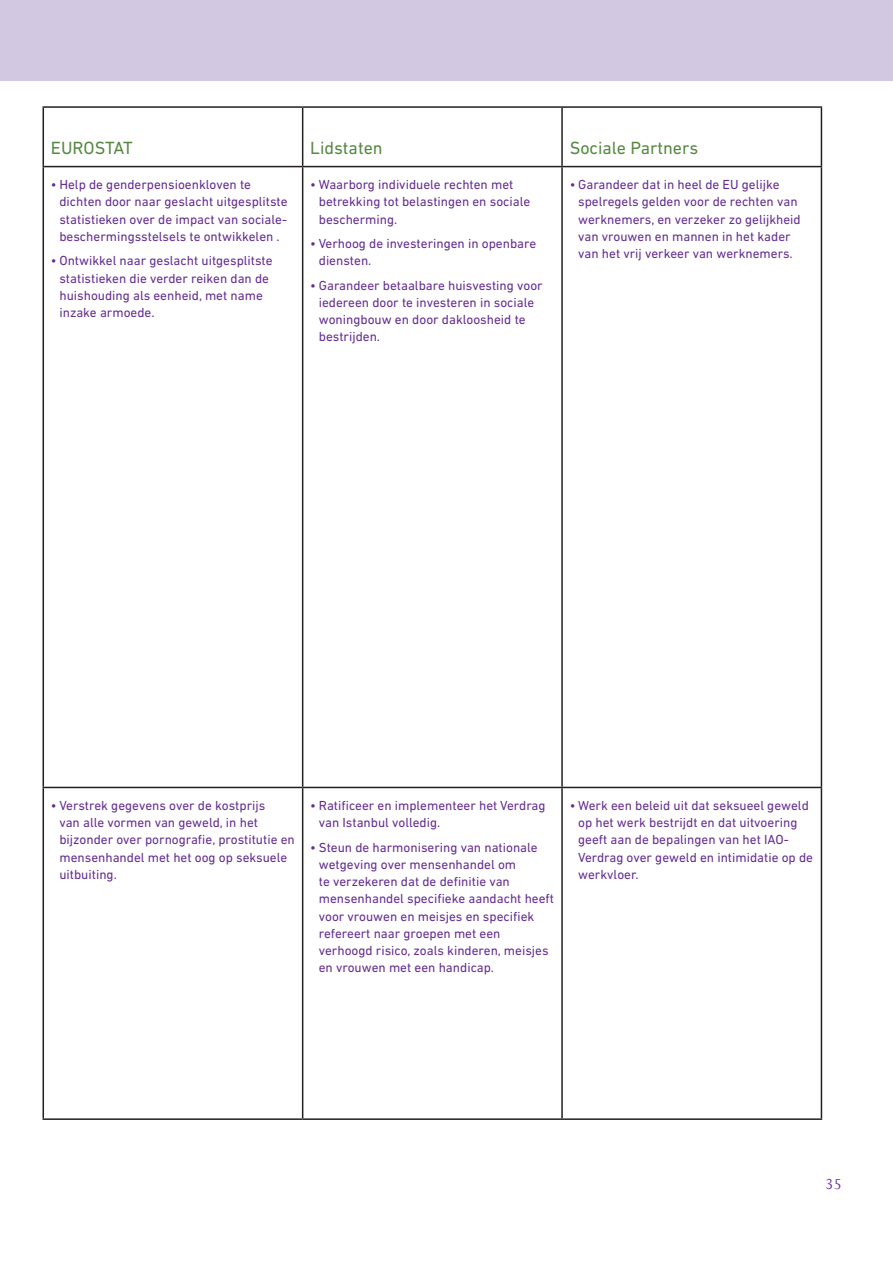
<style>
.page{position:relative;width:893px;height:1263px;background:#fff}
.page>*{position:absolute;margin:0;border:0;box-sizing:border-box;transform-origin:0 0}
.t1{font:18px "DIN Next LT Pro";color:#578943}
.t2{font:16.5px "M Joanna";color:#652d91}
.t3{font:13.35px/17.1px "DIN Next LT Pro";color:#652d91}
</style>
<div class="page">
<div style="left:0;top:0;width:893px;height:81px;background:#d3c8e2"></div>
<hr style="left:43px;top:106px;width:260px;height:2px;background:#231f20">
<hr style="left:43px;top:108px;width:1px;height:58px;background:#231f20">
<hr style="left:303px;top:106px;width:259px;height:2px;background:#231f20">
<hr style="left:302px;top:108px;width:1px;height:58px;background:#231f20">
<hr style="left:562px;top:106px;width:260px;height:2px;background:#231f20">
<hr style="left:561px;top:108px;width:2px;height:58px;background:#231f20">
<hr style="left:821px;top:108px;width:1px;height:58px;background:#231f20">
<hr style="left:43px;top:166px;width:260px;height:1px;background:#231f20">
<hr style="left:43px;top:167px;width:1px;height:620px;background:#231f20">
<hr style="left:303px;top:166px;width:259px;height:1px;background:#231f20">
<hr style="left:302px;top:167px;width:1px;height:620px;background:#231f20">
<hr style="left:562px;top:166px;width:260px;height:1px;background:#231f20">
<hr style="left:561px;top:167px;width:2px;height:620px;background:#231f20">
<hr style="left:821px;top:167px;width:1px;height:620px;background:#231f20">
<hr style="left:43px;top:787px;width:260px;height:1px;background:#231f20">
<hr style="left:43px;top:788px;width:1px;height:330px;background:#231f20">
<hr style="left:303px;top:787px;width:259px;height:1px;background:#231f20">
<hr style="left:302px;top:788px;width:1px;height:330px;background:#231f20">
<hr style="left:562px;top:787px;width:260px;height:1px;background:#231f20">
<hr style="left:561px;top:788px;width:2px;height:330px;background:#231f20">
<hr style="left:821px;top:788px;width:1px;height:330px;background:#231f20">
<hr style="left:43px;top:1118px;width:260px;height:2px;background:#231f20">
<hr style="left:303px;top:1118px;width:259px;height:2px;background:#231f20">
<hr style="left:562px;top:1118px;width:260px;height:2px;background:#231f20">
<h1 class="t1" style="left:51px;top:137px;width:83px">EUROSTAT</h1>
<h1 class="t1" style="left:310px;top:137px;width:74px">Lidstaten</h1>
<h1 class="t1" style="left:570px;top:137px;width:130px">Sociale Partners</h1>
<p class="t3" style="left:59px;top:176px;width:230px;text-indent:-9px">• Help de genderpensioenkloven te dichten door naar geslacht uitgesplitste statistieken over de impact van sociale&shy;beschermingsstelsels te ontwikkelen .</p>
<p class="t3" style="left:59px;top:252px;width:215px;text-indent:-9px">• Ontwikkel naar geslacht uitgesplitste statistieken die verder reiken dan de huishouding als eenheid, met name inzake armoede.</p>
<p class="t3" style="left:578px;top:176px;width:224px;text-indent:-9px">• Garandeer dat in heel de EU gelijke spelregels gelden voor de rechten van werknemers, en verzeker zo gelijkheid van vrouwen en mannen in het kader van het vrij verkeer van werknemers.</p>
<p class="t3" style="left:319px;top:176px;width:213px;text-indent:-9px">• Waarborg individuele rechten met betrekking tot belastingen en sociale bescherming.</p>
<p class="t3" style="left:319px;top:235px;width:219px;text-indent:-9px">• Verhoog de investeringen in openbare diensten.</p>
<p class="t3" style="left:319px;top:277px;width:225px;text-indent:-9px">• Garandeer betaalbare huisvesting voor iedereen door te investeren in sociale woningbouw en door dakloosheid te bestrijden.</p>
<p class="t3" style="left:59px;top:797px;width:237px;text-indent:-9px">• Verstrek gegevens over de kostprijs<br>van alle vormen van geweld, in het bijzonder over pornografie, prostitutie en mensenhandel met het oog op seksuele uitbuiting.</p>
<p class="t3" style="left:319px;top:797px;width:228px;text-indent:-9px">• Ratificeer en implementeer het Verdrag van Istanbul volledig.</p>
<p class="t3" style="left:319px;top:839px;width:237px;text-indent:-9px">• Steun de harmonisering van nationale wetgeving over mensenhandel om<br>te verzekeren dat de definitie van mensenhandel specifieke aandacht heeft voor vrouwen en meisjes en specifiek refereert naar groepen met een verhoogd risico, zoals kinderen, meisjes en vrouwen met een handicap.</p>
<p class="t3" style="left:578px;top:797px;width:236px;text-indent:-9px">• Werk een beleid uit dat seksueel geweld op het werk bestrijdt en dat uitvoering geeft aan de bepalingen van het IAO-Verdrag over geweld en intimidatie op de werkvloer.</p>
<p class="t2" style="left:825px;top:1175px;width:18px">35</p>
</div>
